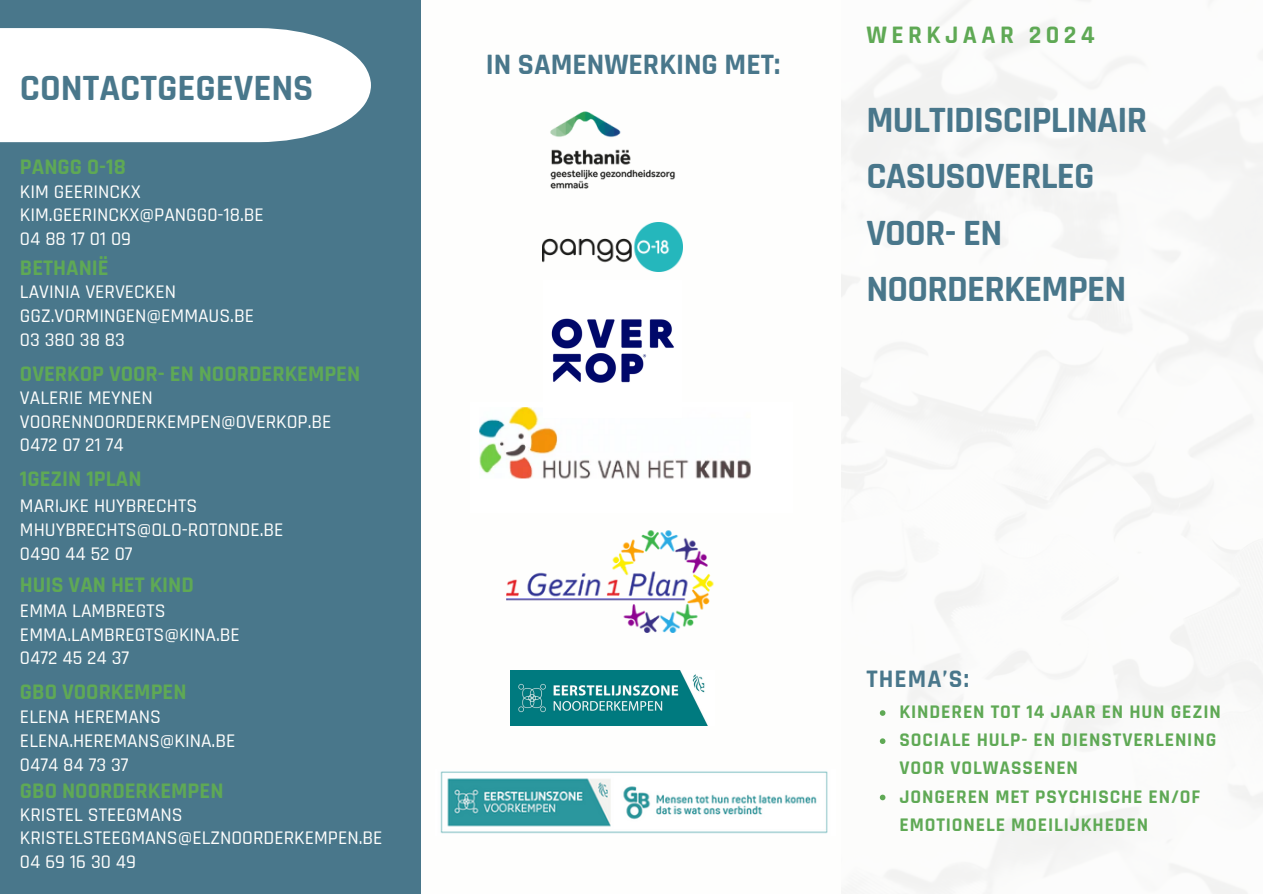
<style>
.page{position:relative;width:1263px;height:894px;background:#fff}
.page>*{position:absolute;margin:0;border:0;box-sizing:border-box;transform-origin:0 0}
.t1{font:700 37.5px/56.2px "Rajdhani";letter-spacing:-.02em;color:#49778b}
.t2{font:700 37.5px "Rajdhani";color:#49778b}
.t3{font:700 30px "Rajdhani";color:#49778b}
.t4{font:700 25.5px "Rajdhani";letter-spacing:.175em;color:#5fa955}
.t5{font:700 25.5px "Rajdhani";letter-spacing:.045em;color:#49778b}
.t6{font:700 22.5px "Rajdhani";color:#5fa955}
.t7{font:500 19.5px "Rajdhani";color:#fefefd}
.t8{font:700 19.5px/28.2px "Rajdhani";letter-spacing:.045em;color:#5fa955}
</style>
<div class="page">
<img style="left:841px;top:0;width:422px;height:893px">
<div style="left:0;top:0;width:421px;height:893px;background:#49778b"></div>
<svg style="left:0;top:28px;width:371px;height:114px;background:#f3f6f7"></svg>
<img style="left:506px;top:530px;width:208px;height:102px">
<img style="left:440px;top:771px;width:388px;height:63px">
<img style="left:479px;top:407px;width:272px;height:72px">
<img style="left:544px;top:318px;width:137px;height:100px">
<img style="left:550px;top:111px;width:125px;height:78px">
<img style="left:511px;top:670px;width:197px;height:55px">
<svg style="left:880px;top:710px;width:5px;height:5px"></svg>
<svg style="left:880px;top:738px;width:5px;height:5px"></svg>
<svg style="left:880px;top:794px;width:5px;height:6px"></svg>
<img style="left:542px;top:223px;width:141px;height:48px">
<p class="t2" style="left:20px;top:65px;width:295px">CONTACTGEGEVENS</p>
<p class="t6" style="left:20px;top:153px;width:107px">PANGG 0-18</p>
<p class="t7" style="left:20px;top:179px;width:122px">KIM GEERINCKX</p>
<p class="t7" style="left:20px;top:203px;width:245px">KIM.GEERINCKX@PANGG0-18.BE</p>
<p class="t7" style="left:20px;top:227px;width:113px">04 88 17 01 09</p>
<p class="t6" style="left:20px;top:254px;width:90px">BETHANIË</p>
<p class="t7" style="left:20px;top:280px;width:158px">LAVINIA VERVECKEN</p>
<p class="t7" style="left:20px;top:304px;width:236px">GGZ.VORMINGEN@EMMAUS.BE</p>
<p class="t7" style="left:20px;top:327px;width:106px">03 380 38 83</p>
<p class="t6" style="left:20px;top:359px;width:342px">OVERKOP VOOR- EN NOORDERKEMPEN</p>
<p class="t7" style="left:20px;top:385px;width:134px">VALERIE MEYNEN</p>
<p class="t7" style="left:20px;top:409px;width:313px">VOORENNOORDERKEMPEN@OVERKOP.BE</p>
<p class="t7" style="left:20px;top:433px;width:105px">0472 07 21 74</p>
<p class="t6" style="left:20px;top:464px;width:123px">1GEZIN 1PLAN</p>
<p class="t7" style="left:20px;top:494px;width:179px">MARIJKE HUYBRECHTS</p>
<p class="t7" style="left:20px;top:517px;width:265px">MHUYBRECHTS@OLO-ROTONDE.BE</p>
<p class="t7" style="left:20px;top:541px;width:114px">0490 44 52 07</p>
<p class="t6" style="left:20px;top:570px;width:175px">HUIS VAN HET KIND</p>
<p class="t7" style="left:20px;top:598px;width:147px">EMMA LAMBREGTS</p>
<p class="t7" style="left:20px;top:622px;width:221px">EMMA.LAMBREGTS@KINA.BE</p>
<p class="t7" style="left:20px;top:646px;width:111px">0472 45 24 37</p>
<p class="t6" style="left:20px;top:677px;width:168px">GBO VOORKEMPEN</p>
<p class="t7" style="left:20px;top:705px;width:143px">ELENA HEREMANS</p>
<p class="t7" style="left:20px;top:728px;width:217px">ELENA.HEREMANS@KINA.BE</p>
<p class="t7" style="left:20px;top:752px;width:110px">0474 84 73 37</p>
<p class="t6" style="left:20px;top:776px;width:205px">GBO NOORDERKEMPEN</p>
<p class="t7" style="left:20px;top:802px;width:164px">KRISTEL STEEGMANS</p>
<p class="t7" style="left:20px;top:825px;width:364px">KRISTELSTEEGMANS@ELZNOORDERKEMPEN.BE</p>
<p class="t7" style="left:20px;top:849px;width:117px">04 69 16 30 49</p>
<p class="t3" style="left:486px;top:46px;width:296px">IN SAMENWERKING MET:</p>
<p class="t4" style="left:866px;top:19px;width:230px">WERKJAAR 2024</p>
<p class="t1" style="left:866px;top:93px;width:282px">MULTIDISCIPLINAIR</p>
<p class="t1" style="left:866px;top:149px;width:230px">CASUSOVERLEG</p>
<p class="t1" style="left:866px;top:205px;width:261px">VOOR- EN<br>NOORDERKEMPEN</p>
<p class="t5" style="left:866px;top:662px;width:104px">THEMA’S:</p>
<p class="t8" style="left:899px;top:698px;width:323px">KINDEREN TOT 14 JAAR EN HUN GEZIN</p>
<p class="t8" style="left:899px;top:726px;width:318px">SOCIALE HULP- EN DIENSTVERLENING<br>VOOR VOLWASSENEN</p>
<p class="t8" style="left:899px;top:782px;width:302px">JONGEREN MET PSYCHISCHE EN/OF<br>EMOTIONELE MOEILIJKHEDEN</p>
</div>
